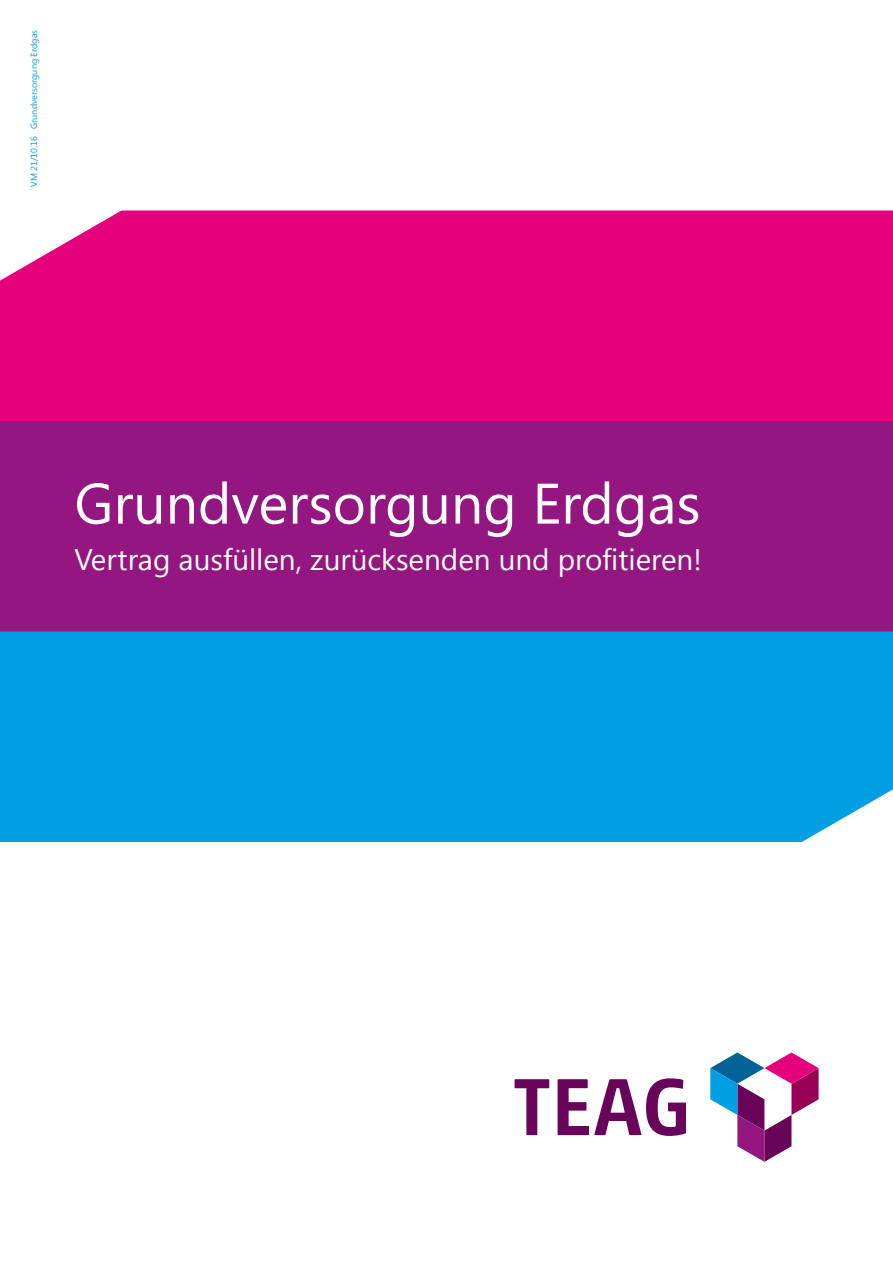
<style>
.page{position:relative;width:893px;height:1263px;background:#fff}
.page>*{position:absolute;margin:0;border:0;box-sizing:border-box;transform-origin:0 0}
.t1{font:57px "Segoe UI";color:#fff}
.t2{font:29.7px "Segoe UI";color:#fff}
.t3{font:9px "Segoe UI";color:#009ee3}
</style>
<div class="page">
<div style="left:0;top:210px;width:893px;height:211px;background:#e5007c"></div>
<div style="left:0;top:421px;width:893px;height:210px;background:#941680"></div>
<div style="left:0;top:631px;width:893px;height:211px;background:#009ee3"></div>
<svg style="left:710px;top:1052px;width:109px;height:110px"></svg>
<svg style="left:515px;top:1079px;width:34px;height:56px"></svg>
<svg style="left:558px;top:1078px;width:128px;height:58px"></svg>
<p class="t3" style="left:28px;top:187px;width:158px;rotate:-90deg">VM 21/10.16 Grundversorgung Erdgas</p>
<h1 class="t1" style="left:74px;top:464px;width:628px">Grundversorgung Erdgas</h1>
<p class="t2" style="left:74px;top:539px;width:629px">Vertrag ausfüllen, zurücksenden und profitieren!</p>
</div>
